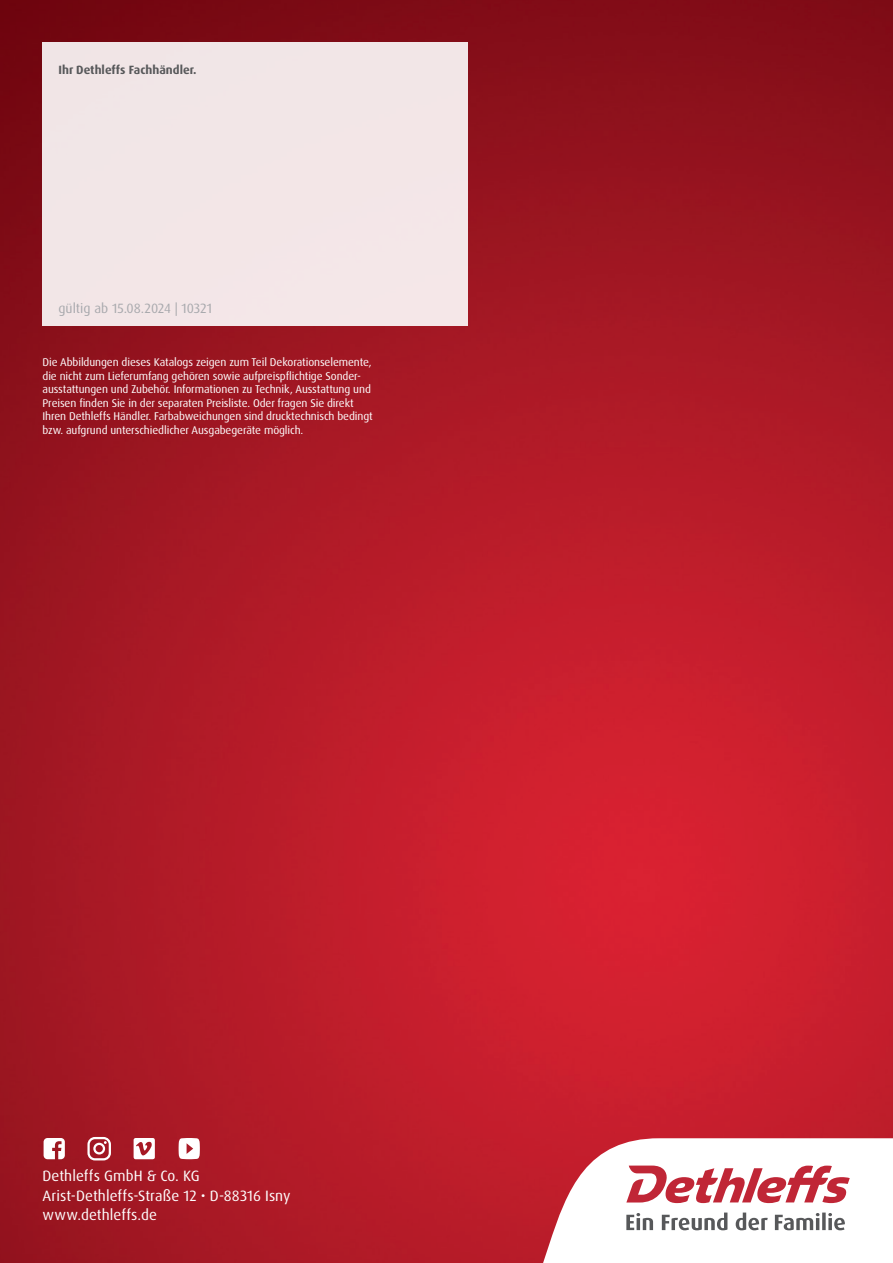
<style>
.page{position:relative;width:893px;height:1263px;background:#fff}
.page>*{position:absolute;margin:0;border:0;box-sizing:border-box;transform-origin:0 0}
.t1{font:15px/19.5px "Dax Pro";letter-spacing:.005em;color:#fff}
.t2{font:13.5px "Dax Pro";color:#a8a9ad}
.t3{font:700 12px "Dax Pro";color:#57585a}
.t4{font:11.25px/13.5px "Dax Pro";letter-spacing:-.01em;color:#fff}
</style>
<div class="page">
<img style="left:0;top:0;width:893px;height:1263px">
<svg style="left:44px;top:1138px;width:21px;height:21px"></svg>
<svg style="left:134px;top:1138px;width:21px;height:21px"></svg>
<svg style="left:179px;top:1138px;width:21px;height:21px"></svg>
<div style="left:87px;top:1137px;width:24px;height:23px;border:2px solid #fff;border-radius:6px"></div>
<div style="left:93px;top:1143px;width:12px;height:11px;border:2px solid #fff;border-radius:50%"></div>
<div style="left:43px;top:43px;width:425px;height:283px;background:#f2e6e7"></div>
<svg style="left:538px;top:1138px;width:355px;height:125px"></svg>
<p class="t3" style="left:59px;top:62px;width:140px">Ihr Dethleffs Fachhändler.</p>
<p class="t2" style="left:59px;top:299px;width:155px">gültig ab 15.08.2024 | 10321</p>
<p class="t4" style="left:43px;top:355px;width:332px">Die Abbildungen dieses Katalogs zeigen zum Teil Dekorationselemente, die nicht zum Lieferumfang gehören sowie aufpreispflichtige Sonder&shy;ausstattungen und Zubehör. Informationen zu Technik, Ausstattung und Preisen finden Sie in der separaten Preisliste. Oder fragen Sie direkt Ihren Dethleffs Händler. Farbabweichungen sind drucktechnisch bedingt bzw. aufgrund unterschiedlicher Ausgabegeräte möglich.</p>
<h1 class="t1" style="left:43px;top:1166px;width:250px">Dethleffs GmbH &amp; Co. KG<br>Arist-Dethleffs-Straße 12 • D-88316 Isny www.dethleffs.de</h1>
</div>
